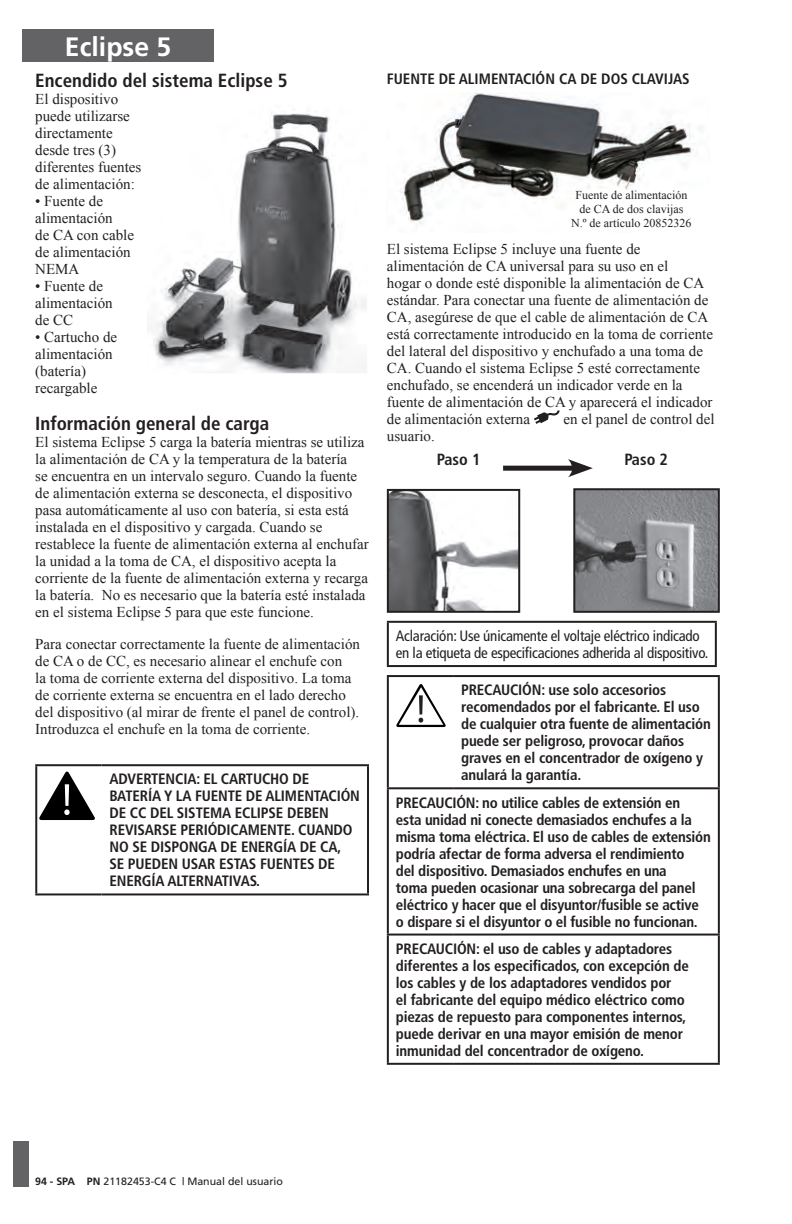
<style>
.page{position:relative;width:792px;height:1224px;background:#fff}
.page>*{position:absolute;margin:0;border:0;box-sizing:border-box;transform-origin:0 0}
.t1{font:700 26.6px "Frutiger";color:#fff}
.t2{font:700 condensed 19px "Frutiger";color:#231f20}
.t3{font:700 condensed 16.2px "Frutiger";color:#231f20}
.t4{font:15px/17px "Times New Roman";color:#231f20}
.t5{font:700 condensed 15px/17px "Frutiger";letter-spacing:-.01em;color:#231f20}
.t6{font:condensed 15px/17px "Frutiger";letter-spacing:-.015em;color:#231f20}
.t7{font:12px/14.4px "Times New Roman";color:#231f20;text-align:center}
.t8{font:10.6px "Frutiger";color:#231f20}
.s1{font-weight:700}
</style>
<div class="page">
<div style="left:22px;top:29px;width:192px;height:33px;background:#636366"></div>
<div style="left:14px;top:1141px;width:15px;height:45px;background:#636366"></div>
<img style="left:147px;top:113px;width:220px;height:260px">
<hr style="left:35px;top:764px;width:67px;height:2px;background:#231f20">
<hr style="left:35px;top:766px;width:2px;height:127px;background:#231f20">
<hr style="left:102px;top:764px;width:267px;height:2px;background:#231f20">
<hr style="left:367px;top:766px;width:2px;height:127px;background:#231f20">
<hr style="left:35px;top:893px;width:67px;height:2px;background:#231f20">
<hr style="left:102px;top:893px;width:267px;height:2px;background:#231f20">
<svg style="left:39px;top:772px;width:56px;height:48px"></svg>
<img style="left:400px;top:93px;width:294px;height:132px">
<svg style="left:534px;top:411px;width:26px;height:13px"></svg>
<img style="left:390px;top:492px;width:127px;height:118px">
<div style="left:387px;top:489px;width:133px;height:124px;border:2px solid #231f20"></div>
<div style="left:503px;top:466px;width:74px;height:5px;background:#231f20"></div>
<svg style="left:568px;top:459px;width:25px;height:18px"></svg>
<img style="left:576px;top:491px;width:141px;height:119px">
<div style="left:573px;top:488px;width:147px;height:125px;border:2px solid #231f20"></div>
<hr style="left:387px;top:621px;width:330px;height:2px;background:#231f20">
<hr style="left:387px;top:623px;width:2px;height:42px;background:#231f20">
<hr style="left:715px;top:623px;width:2px;height:42px;background:#231f20">
<hr style="left:387px;top:665px;width:330px;height:2px;background:#231f20">
<hr style="left:387px;top:675px;width:66px;height:2px;background:#231f20">
<hr style="left:387px;top:677px;width:2px;height:110px;background:#231f20">
<hr style="left:453px;top:675px;width:267px;height:2px;background:#231f20">
<hr style="left:718px;top:677px;width:2px;height:110px;background:#231f20">
<hr style="left:387px;top:787px;width:66px;height:2px;background:#231f20">
<hr style="left:387px;top:789px;width:2px;height:145px;background:#231f20">
<hr style="left:453px;top:787px;width:267px;height:2px;background:#231f20">
<hr style="left:718px;top:789px;width:2px;height:145px;background:#231f20">
<hr style="left:387px;top:934px;width:66px;height:2px;background:#231f20">
<hr style="left:387px;top:936px;width:2px;height:127px;background:#231f20">
<hr style="left:453px;top:934px;width:267px;height:2px;background:#231f20">
<hr style="left:718px;top:936px;width:2px;height:127px;background:#231f20">
<hr style="left:387px;top:1063px;width:66px;height:2px;background:#231f20">
<hr style="left:453px;top:1063px;width:267px;height:2px;background:#231f20">
<svg style="left:396px;top:684px;width:50px;height:43px"></svg>
<h1 class="t1" style="left:65px;top:31px;width:108px">Eclipse 5</h1>
<p class="t2" style="left:35px;top:69px;width:254px">Encendido del sistema Eclipse 5</p>
<p class="t4" style="left:35px;top:90px;width:108px">El dispositivo puede utilizarse directamente desde tres (3) diferentes fuentes de alimentación:</p>
<p class="t4" style="left:35px;top:192px;width:100px">• Fuente de alimentación<br>de CA con cable de alimentación<br>NEMA</p>
<p class="t4" style="left:35px;top:277px;width:79px">• Fuente de alimentación de CC</p>
<p class="t4" style="left:35px;top:328px;width:83px">• Cartucho de alimentación (batería) recargable</p>
<p class="t2" style="left:35px;top:412px;width:236px">Información general de carga</p>
<p class="t4" style="left:35px;top:433px;width:335px">El sistema Eclipse 5 carga la batería mientras se utiliza la alimentación de CA y la temperatura de la batería<br>se encuentra en un intervalo seguro. Cuando la fuente de alimentación externa se desconecta, el dispositivo pasa automáticamente al uso con batería, si esta está instalada en el dispositivo y cargada. Cuando se restablece la fuente de alimentación externa al enchufar la unidad a la toma de CA, el dispositivo acepta la corriente de la fuente de alimentación externa y recarga la batería. No es necesario que la batería esté instalada en el sistema Eclipse 5 para que este funcione.</p>
<p class="t4" style="left:35px;top:635px;width:326px">Para conectar correctamente la fuente de alimentación de CA o de CC, es necesario alinear el enchufe con<br>la toma de corriente externa del dispositivo. La toma de corriente externa se encuentra en el lado derecho del dispositivo (al mirar de frente el panel de control).<br>Introduzca el enchufe en la toma de corriente.</p>
<p class="t5" style="left:110px;top:771px;width:252px">ADVERTENCIA: EL CARTUCHO DE<br>BATERÍA Y LA FUENTE DE ALIMENTACIÓN<br>DE CC DEL SISTEMA ECLIPSE DEBEN<br>REVISARSE PERIÓDICAMENTE. CUANDO<br>NO SE DISPONGA DE ENERGÍA DE CA,<br>SE PUEDEN USAR ESTAS FUENTES DE<br>ENERGÍA ALTERNATIVAS.</p>
<p class="t5" style="left:387px;top:70px;width:304px">FUENTE DE ALIMENTACIÓN CA DE DOS CLAVIJAS</p>
<p class="t7" style="left:571px;top:187px;width:122px">Fuente de alimentación de CA de dos clavijas<br>N.º de artículo 20852326</p>
<p class="t4" style="left:387px;top:240px;width:328px">El sistema Eclipse 5 incluye una fuente de alimentación de CA universal para su uso en el<br>hogar o donde esté disponible la alimentación de CA estándar. Para conectar una fuente de alimentación de CA, asegúrese de que el cable de alimentación de CA está correctamente introducido en la toma de corriente del lateral del dispositivo y enchufado a una toma de CA. Cuando el sistema Eclipse 5 esté correctamente enchufado, se encenderá un indicador verde en la fuente de alimentación de CA y aparecerá el indicador de alimentación externa</p>
<p class="t4" style="left:563px;top:410px;width:153px">en el panel de control del</p>
<p class="t4" style="left:387px;top:427px;width:49px">usuario.</p>
<p class="t3" style="left:437px;top:450px;width:45px">Paso 1</p>
<p class="t3" style="left:624px;top:450px;width:45px">Paso 2</p>
<p class="t6" style="left:396px;top:627px;width:314px">Aclaración: Use únicamente el voltaje eléctrico indicado en la etiqueta de especificaciones adherida al dispositivo.</p>
<p class="t5" style="left:461px;top:682px;width:251px">PRECAUCIÓN: use solo accesorios recomendados por el fabricante. El uso de cualquier otra fuente de alimentación puede ser peligroso, provocar daños graves en el concentrador de oxígeno y anulará la garantía.</p>
<p class="t5" style="left:396px;top:794px;width:317px">PRECAUCIÓN: no utilice cables de extensión en<br>esta unidad ni conecte demasiados enchufes a la misma toma eléctrica. El uso de cables de extensión podría afectar de forma adversa el rendimiento<br>del dispositivo. Demasiados enchufes en una<br>toma pueden ocasionar una sobrecarga del panel eléctrico y hacer que el disyuntor/fusible se active<br>o dispare si el disyuntor o el fusible no funcionan.</p>
<p class="t5" style="left:396px;top:940px;width:295px">PRECAUCIÓN: el uso de cables y adaptadores diferentes a los especificados, con excepción de los cables y de los adaptadores vendidos por<br>el fabricante del equipo médico eléctrico como piezas de repuesto para componentes internos, puede derivar en una mayor emisión de menor inmunidad del concentrador de oxígeno.</p>
<p class="t8" style="left:35px;top:1175px;width:249px"><span class="s1">94 - SPA PN</span> 21182453-C4 C | Manual del usuario</p>
</div>
